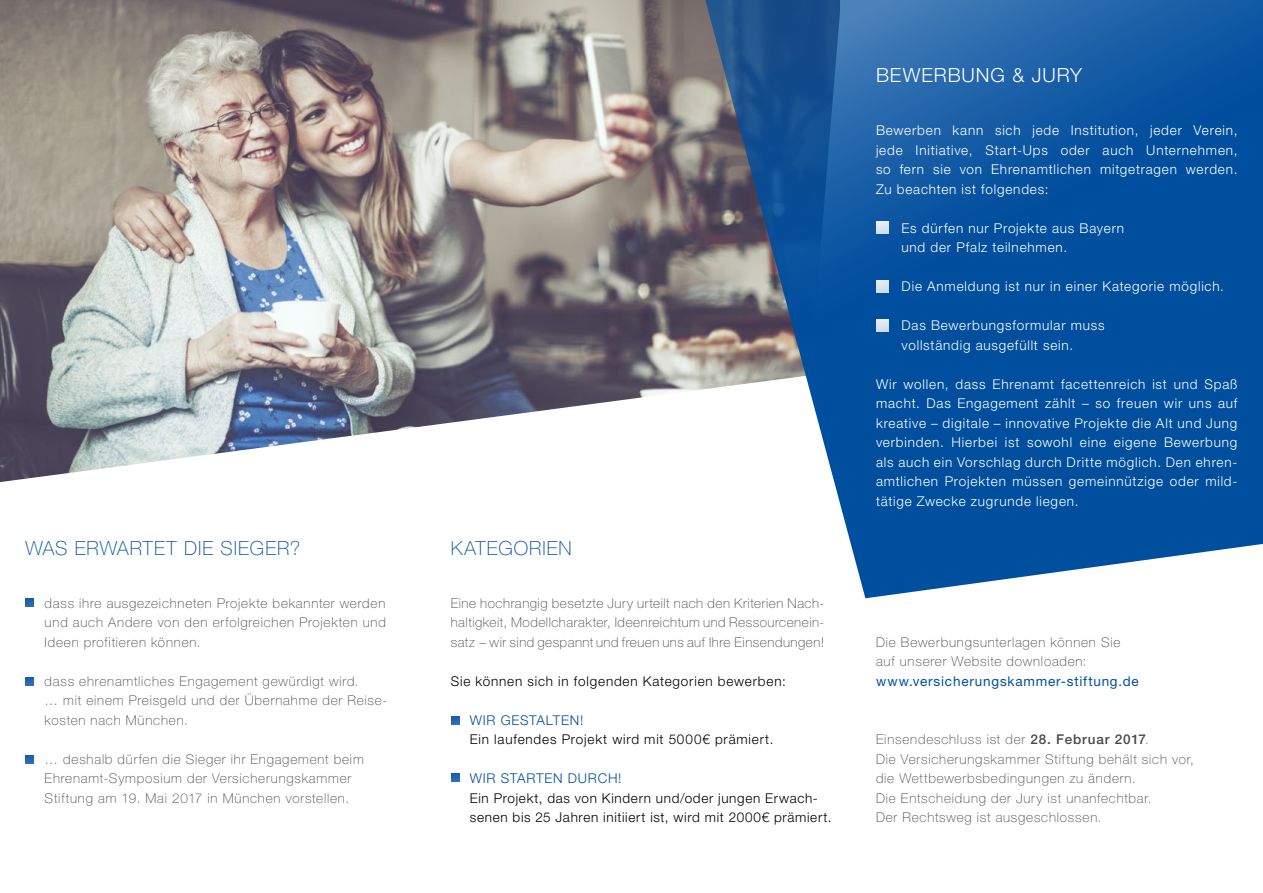
<style>
.page{position:relative;width:1263px;height:893px;background:#fff}
.page>*{position:absolute;margin:0;border:0;box-sizing:border-box;transform-origin:0 0}
.t1{font:100 19.5px "Helvetica Neue LT Std";letter-spacing:.05em;color:#004e9e}
.t2{font:300 19.5px "Helvetica Neue LT Std";letter-spacing:.05em;color:#fff}
.t3{font:100 13.5px/19.5px "Helvetica Neue LT Std";letter-spacing:.06em;color:#484847}
.t4{font:300 13.5px/19.5px "Helvetica Neue LT Std";letter-spacing:.06em;color:#fff;text-align:justify}
.t5{font:300 13.5px/19.5px "Helvetica Neue LT Std";letter-spacing:.055em;color:#000}
.t6{font:13.5px "Helvetica Neue LT Std";letter-spacing:.06em;color:#004e9e}
.t7{font:300 13.5px "Helvetica Neue LT Std";letter-spacing:.055em;color:#004e9e}
.s1{font-weight:500}
</style>
<div class="page">
<img style="left:0;top:0;width:702px;height:482px">
<svg style="left:702px;top:0;width:561px;height:598px;background:#2e6aa8"></svg>
<div style="left:876px;top:221px;width:13px;height:13px;background:#dce7f1"></div>
<div style="left:876px;top:280px;width:13px;height:13px;background:#dae5f0"></div>
<div style="left:876px;top:319px;width:13px;height:13px;background:#dae5f0"></div>
<div style="left:451px;top:716px;width:8px;height:8px;background:#2366ab"></div>
<div style="left:26px;top:599px;width:8px;height:8px;background:#2366ab"></div>
<div style="left:26px;top:677px;width:8px;height:8px;background:#2366ab"></div>
<div style="left:26px;top:755px;width:8px;height:8px;background:#2365aa"></div>
<div style="left:451px;top:773px;width:8px;height:9px;background:#2366ab"></div>
<h1 class="t1" style="left:26px;top:537px;width:276px">WAS ERWARTET DIE SIEGER?</h1>
<h1 class="t1" style="left:451px;top:537px;width:123px">KATEGORIEN</h1>
<p class="t3" style="left:45px;top:593px;width:343px;text-align:justify">dass ihre ausgezeichneten Projekte bekannter werden und auch Andere von den erfolgreichen Projekten und Ideen profitieren können.</p>
<p class="t3" style="left:45px;top:671px;width:344px">dass ehrenamtliches Engagement gewürdigt wird.<br>… mit einem Preisgeld und der Übernahme der Reise&shy;kosten nach München.</p>
<p class="t3" style="left:45px;top:749px;width:321px">… deshalb dürfen die Sieger ihr Engagement beim<br>Ehrenamt-Symposium der Versicherungskammer<br>Stiftung am 19. Mai 2017 in München vorstellen.</p>
<p class="t3" style="left:451px;top:593px;width:375px;text-align:justify">Eine hochrangig besetzte Jury urteilt nach den Kriterien Nach&shy;haltigkeit, Modellcharakter, Ideenreichtum und Ressourcenein&shy;satz – wir sind gespannt und freuen uns auf Ihre Einsendungen!</p>
<p class="t5" style="left:451px;top:671px;width:337px">Sie können sich in folgenden Kategorien bewerben:</p>
<p class="t7" style="left:470px;top:712px;width:115px">WIR GESTALTEN!</p>
<p class="t5" style="left:470px;top:729px;width:305px">Ein laufendes Projekt wird mit 5000€ prämiert.</p>
<p class="t7" style="left:470px;top:770px;width:153px">WIR STARTEN DURCH!</p>
<p class="t5" style="left:470px;top:788px;width:363px">Ein Projekt, das von Kindern und/oder jungen Erwach&shy;senen bis 25 Jahren initiiert ist, wird mit 2000€ prämiert.</p>
<h1 class="t2" style="left:876px;top:63px;width:208px">BEWERBUNG &amp; JURY</h1>
<p class="t4" style="left:876px;top:120px;width:363px">Bewerben kann sich jede Institution, jeder Verein, jede Initiative, Start-Ups oder auch Unternehmen, so fern sie von Ehrenamtlichen mitgetragen werden.<br>Zu beachten ist folgendes:</p>
<p class="t4" style="left:901px;top:218px;width:224px">Es dürfen nur Projekte aus Bayern und der Pfalz teilnehmen.</p>
<p class="t4" style="left:901px;top:276px;width:324px">Die Anmeldung ist nur in einer Kategorie möglich.</p>
<p class="t4" style="left:901px;top:315px;width:205px">Das Bewerbungsformular muss vollständig ausgefüllt sein.</p>
<p class="t4" style="left:876px;top:374px;width:363px">Wir wollen, dass Ehrenamt facettenreich ist und Spaß macht. Das Engagement zählt – so freuen wir uns auf kreative – digitale – innovative Projekte die Alt und Jung verbinden. Hierbei ist sowohl eine eigene Bewerbung als auch ein Vorschlag durch Dritte möglich. Den ehren&shy;amtlichen Projekten müssen gemeinnützige oder mild&shy;tätige Zwecke zugrunde liegen.</p>
<p class="t3" style="left:876px;top:632px;width:246px">Die Bewerbungsunterlagen können Sie auf unserer Website downloaden:</p>
<p class="t6" style="left:876px;top:673px;width:264px">www.versicherungskammer-stiftung.de</p>
<p class="t3" style="left:876px;top:730px;width:319px">Einsendeschluss ist der <span class="s1">28. Februar 2017</span>.<br>Die Versicherungskammer Stiftung behält sich vor, die Wettbewerbsbedingungen zu ändern.<br>Die Entscheidung der Jury ist unanfechtbar.<br>Der Rechtsweg ist ausgeschlossen.</p>
</div>
